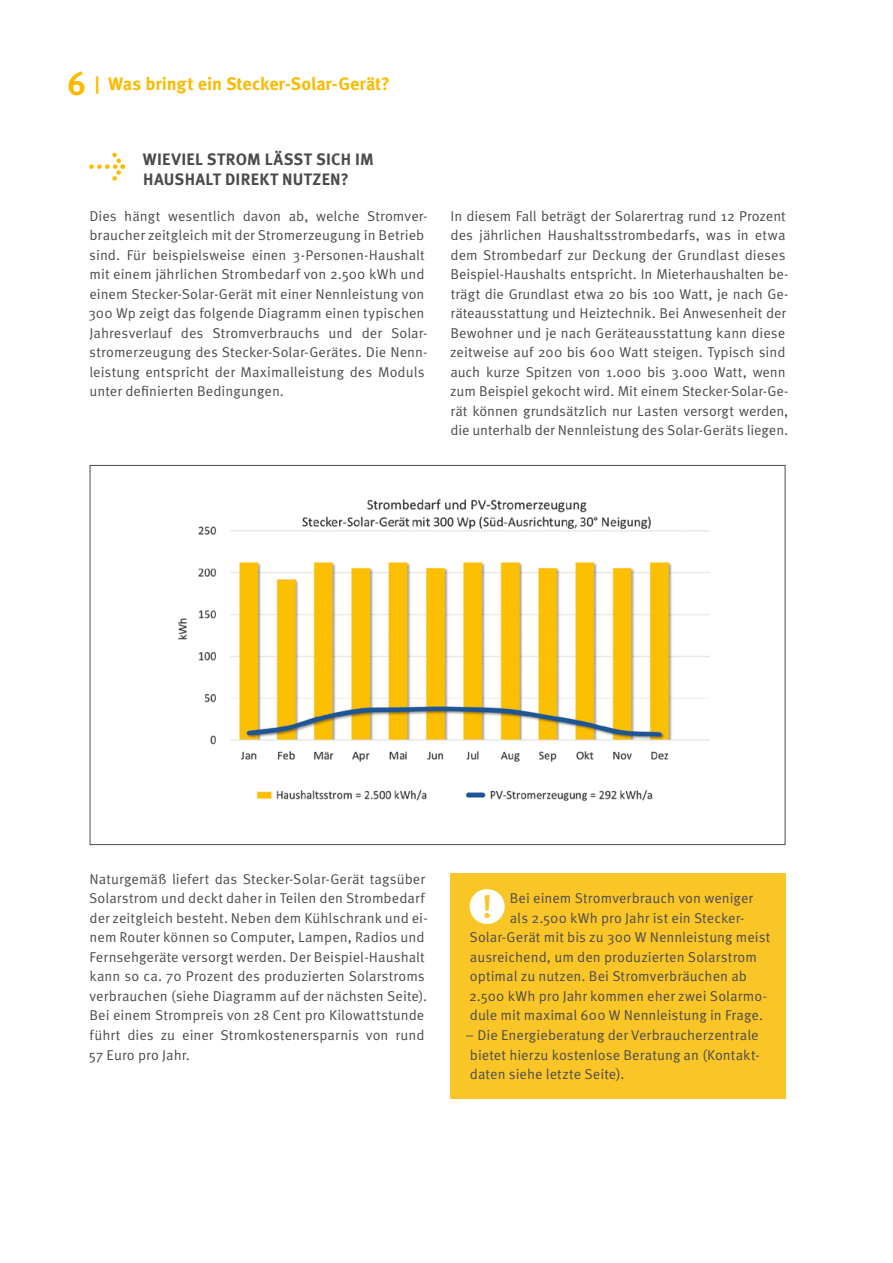
<style>
.page{position:relative;width:893px;height:1263px;background:#fff}
.page>*{position:absolute;margin:0;border:0;box-sizing:border-box;transform-origin:0 0}
.Ü3{font:700 18px "Meta OT";letter-spacing:-.005em;color:#fabb00}
.Ü2{font:700 16.5px/19.5px "Meta OT";letter-spacing:.015em;color:#4b4b4d}
.Fließtext{font:14.25px/19.5px "Meta OT Norm";color:#4b4b4d}
.Auflistung_Level2{font:14.25px/19.5px "Meta OT Norm";letter-spacing:.005em;color:#4b4b4d;text-align:justify}
.s1{font-size:33px}
</style>
<div class="page">
<svg style="left:89px;top:153px;width:36px;height:28px"></svg>
<img style="left:178px;top:499px;width:531px;height:303px">
<div style="left:450px;top:873px;width:336px;height:225px;background:#fac527"></div>
<p class="Ü3" style="left:67px;top:73px;width:324px"><span class="s1">6</span> | Was bringt ein Stecker-Solar-Gerät?</p>
<p class="Ü2" style="left:143px;top:150px;width:232px">WIEVIEL STROM LÄSST SICH IM<br>HAUSHALT DIREKT NUTZEN?</p>
<p class="Fließtext" style="left:88px;top:206px;width:341px">Dies hängt wesentlich davon ab, welche Stromver&shy;braucher zeitgleich mit der Stromerzeugung in Betrieb sind. Für beispielsweise einen 3-Personen-Haushalt mit einem jährlichen Strombedarf von 2.500 kWh und einem Stecker-Solar-Gerät mit einer Nennleistung von 300 Wp zeigt das folgende Diagramm einen typischen Jahresverlauf des Stromverbrauchs und der Solar&shy;stromerzeugung des Stecker-Solar-Gerätes. Die Nenn&shy;leistung entspricht der Maximalleistung des Moduls unter definierten Bedingungen.</p>
<p class="Fließtext" style="left:450px;top:206px;width:340px">In diesem Fall beträgt der Solarertrag rund 12 Prozent des jährlichen Haushaltsstrombedarfs, was in etwa dem Strombedarf zur Deckung der Grundlast dieses Beispiel-Haushalts entspricht. In Mieterhaushalten be&shy;trägt die Grundlast etwa 20 bis 100 Watt, je nach Ge&shy;räteausstattung und Heiztechnik. Bei Anwesenheit der Bewohner und je nach Geräteausstattung kann diese zeitweise auf 200 bis 600 Watt steigen. Typisch sind auch kurze Spitzen von 1.000 bis 3.000 Watt, wenn zum Beispiel gekocht wird. Mit einem Stecker-Solar-Ge&shy;rät können grundsätzlich nur Lasten versorgt werden, die unterhalb der Nennleistung des Solar-Geräts liegen.</p>
<p class="Fließtext" style="left:89px;top:869px;width:340px">Naturgemäß liefert das Stecker-Solar-Gerät tagsüber Solarstrom und deckt daher in Teilen den Strombedarf der zeitgleich besteht. Neben dem Kühlschrank und ei&shy;nem Router können so Computer, Lampen, Radios und Fernsehgeräte versorgt werden. Der Beispiel-Haushalt kann so ca. 70 Prozent des produzierten Solarstroms verbrauchen (siehe Diagramm auf der nächsten Seite).<br>Bei einem Strompreis von 28 Cent pro Kilowattstunde führt dies zu einer Stromkostenersparnis von rund 57 Euro pro Jahr.</p>
<p class="Auflistung_Level2" style="left:510px;top:889px;width:245px">Bei einem Stromverbrauch von weniger</p>
<p class="Auflistung_Level2" style="left:510px;top:908px;width:236px">als 2.500 kWh pro Jahr ist ein Stecker-</p>
<p class="Auflistung_Level2" style="left:469px;top:928px;width:302px">Solar-Gerät mit bis zu 300 W Nennleistung meist</p>
<p class="Auflistung_Level2" style="left:470px;top:947px;width:289px">ausreichend, um den produzierten Solarstrom</p>
<p class="Auflistung_Level2" style="left:470px;top:967px;width:279px">optimal zu nutzen. Bei Stromverbräuchen ab</p>
<p class="Auflistung_Level2" style="left:469px;top:986px;width:300px">2.500 kWh pro Jahr kommen eher zwei Solarmo-</p>
<p class="Auflistung_Level2" style="left:470px;top:1006px;width:295px">dule mit maximal 600 W Nennleistung in Frage.</p>
<p class="Auflistung_Level2" style="left:466px;top:1025px;width:296px">– Die Energieberatung der Verbraucherzentrale bietet hierzu kostenlose Beratung an (Kontakt&shy;daten siehe letzte Seite).</p>
</div>
